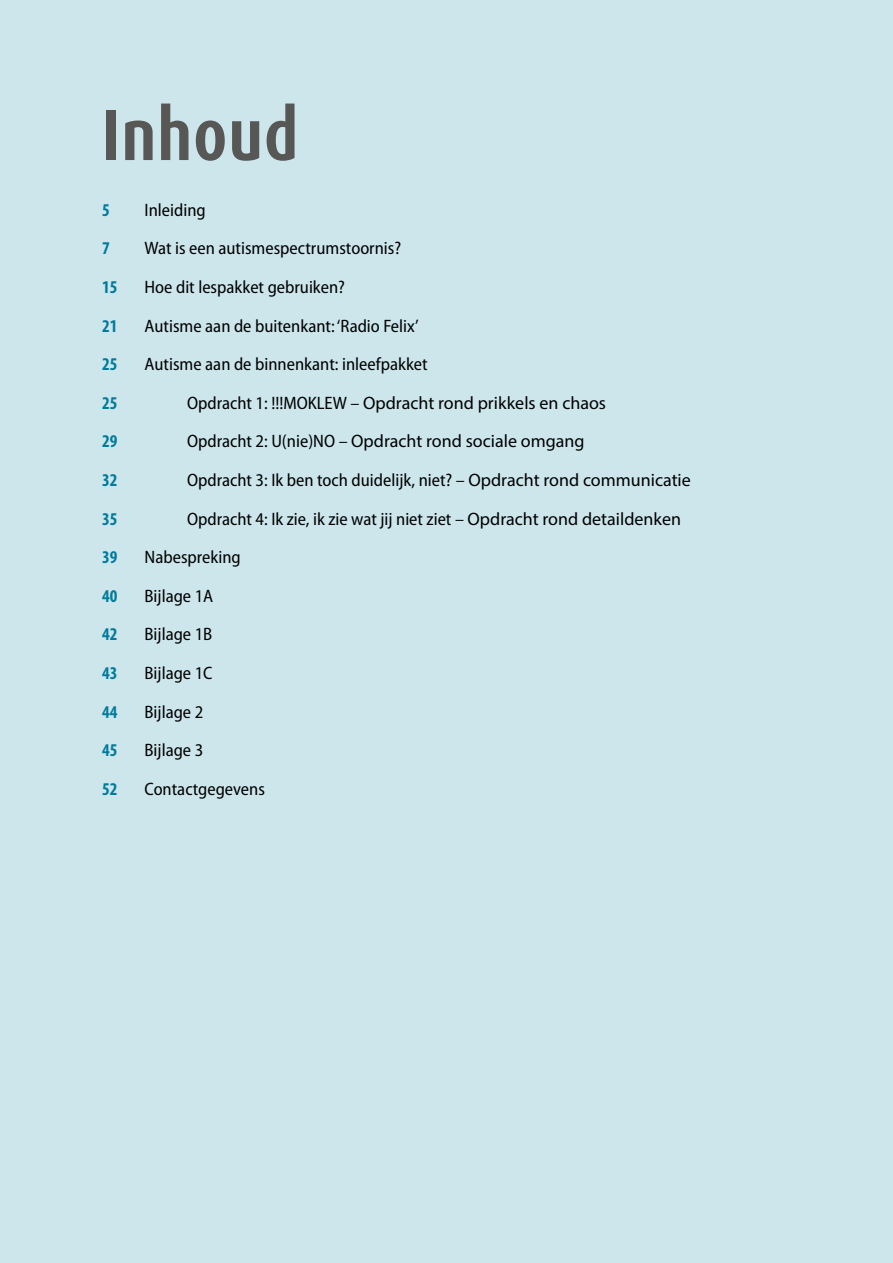
<style>
.page{position:relative;width:893px;height:1263px;background:#cce6ec}
.page>*{position:absolute;margin:0;border:0;box-sizing:border-box;transform-origin:0 0}
.t1{font:700 condensed 72px "Dax Pro";letter-spacing:.01em;color:#575756}
.t2{font:semi-condensed 18px "Myriad Pro";color:#000}
.t3{font:18px "Myriad Pro";color:#000}
.t4{font:700 condensed 18px "Myriad Pro";color:#007b9b}
.s1{font-stretch:semi-condensed}
.s2{font-stretch:normal}
</style>
<div class="page">
<h1 class="t1" style="left:102px;top:89px;width:198px">Inhoud</h1>
<p class="t4" style="left:102px;top:198px;width:9px">5</p>
<p class="t2" style="left:145px;top:200px;width:63px">Inleiding</p>
<p class="t4" style="left:102px;top:237px;width:9px">7</p>
<p class="t2" style="left:145px;top:238px;width:258px">Wat is een autismespectrumstoornis?</p>
<p class="t4" style="left:102px;top:276px;width:17px">15</p>
<p class="t2" style="left:145px;top:277px;width:202px">Hoe dit lespakket gebruiken?</p>
<p class="t4" style="left:102px;top:314px;width:17px">21</p>
<p class="t2" style="left:145px;top:316px;width:276px">Autisme aan de buitenkant: ‘Radio Felix’</p>
<p class="t4" style="left:102px;top:353px;width:17px">25</p>
<p class="t2" style="left:145px;top:354px;width:285px">Autisme aan de binnenkant: inleefpakket</p>
<p class="t4" style="left:102px;top:391px;width:17px">25</p>
<p class="t3" style="left:187px;top:392px;width:420px"><span class="s1">Opdracht 1: !!!MOKLEW –</span> Opdracht rond prikkels en chaos</p>
<p class="t4" style="left:102px;top:430px;width:17px">29</p>
<p class="t3" style="left:187px;top:430px;width:399px"><span class="s1">Opdracht 2: U(nie)NO –</span> Opdracht rond sociale omgang</p>
<p class="t4" style="left:102px;top:469px;width:17px">32</p>
<p class="t2" style="left:187px;top:470px;width:505px">Opdracht 3: Ik ben toch duidelijk, niet? – <span class="s2">Opdracht rond communicatie</span></p>
<p class="t4" style="left:102px;top:507px;width:17px">35</p>
<p class="t2" style="left:187px;top:509px;width:495px">Opdracht 4: Ik zie, ik zie wat jij niet ziet – <span class="s2">Opdracht rond detaildenken</span></p>
<p class="t4" style="left:102px;top:546px;width:17px">39</p>
<p class="t2" style="left:145px;top:547px;width:98px">Nabespreking</p>
<p class="t4" style="left:102px;top:585px;width:17px">40</p>
<p class="t2" style="left:145px;top:586px;width:70px">Bijlage 1A</p>
<p class="t4" style="left:102px;top:623px;width:17px">42</p>
<p class="t2" style="left:145px;top:625px;width:69px">Bijlage 1B</p>
<p class="t4" style="left:102px;top:662px;width:17px">43</p>
<p class="t2" style="left:145px;top:663px;width:70px">Bijlage 1C</p>
<p class="t4" style="left:102px;top:700px;width:17px">44</p>
<p class="t2" style="left:145px;top:702px;width:60px">Bijlage 2</p>
<p class="t4" style="left:102px;top:739px;width:17px">45</p>
<p class="t2" style="left:145px;top:740px;width:60px">Bijlage 3</p>
<p class="t4" style="left:102px;top:778px;width:17px">52</p>
<p class="t2" style="left:145px;top:779px;width:122px">Contactgegevens</p>
</div>
